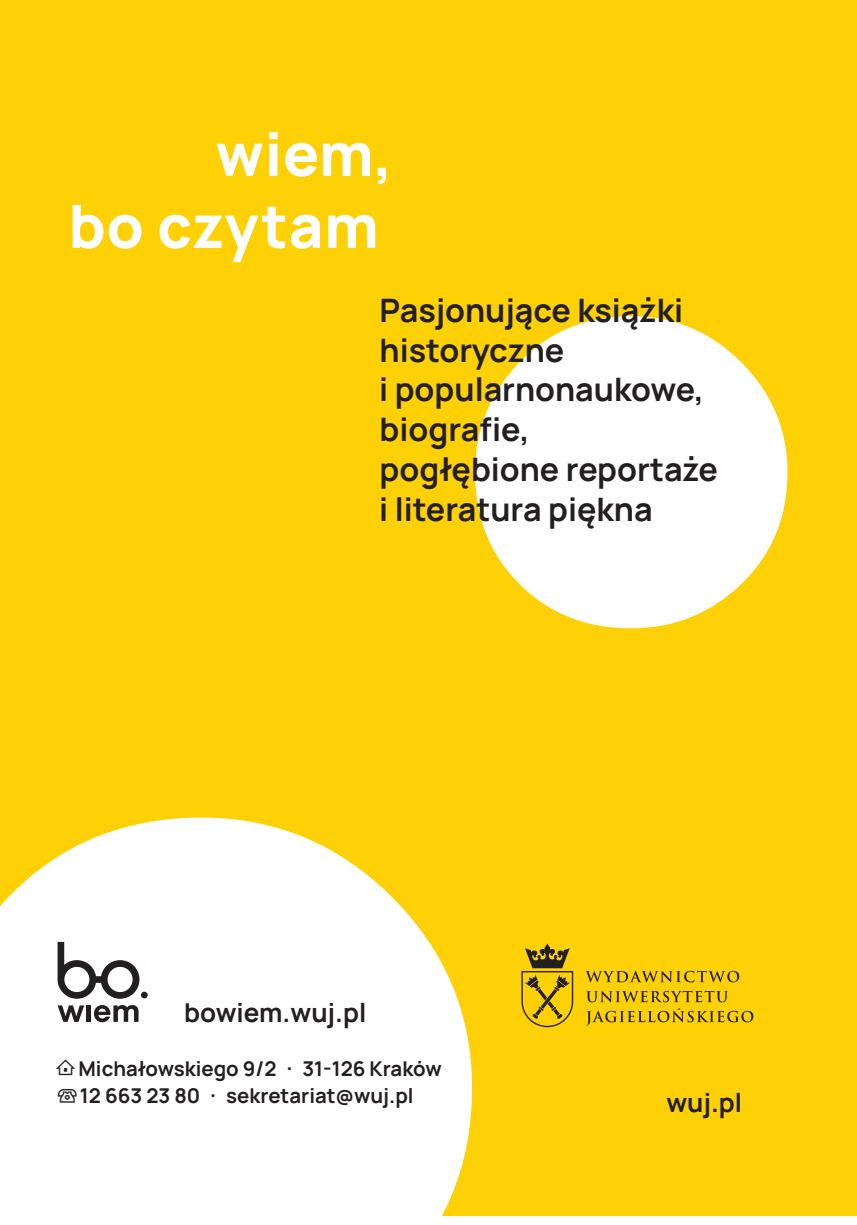
<style>
.page{position:relative;width:857px;height:1225px;background:#fff}
.page>*{position:absolute;margin:0;border:0;box-sizing:border-box;transform-origin:0 0}
.t1{font:800 59.8px/72px "Manrope";letter-spacing:.01em;color:#fff;text-align:right}
.t2{font:700 32.2px/39.8px "Manrope";color:#231f20}
.t3{font:700 26px "Manrope";color:#231f20}
.t4{font:700 20.4px/27px "Manrope";color:#231f20}
</style>
<div class="page">
<div style="left:0;top:0;width:856px;height:1215px;background:#fed006"></div>
<svg style="left:0;top:817px;width:472px;height:399px;background:#fef9e0"></svg>
<svg style="left:585px;top:970px;width:153px;height:12px"></svg>
<svg style="left:586px;top:990px;width:141px;height:12px"></svg>
<svg style="left:586px;top:1008px;width:167px;height:18px"></svg>
<svg style="left:521px;top:943px;width:52px;height:84px"></svg>
<svg style="left:58px;top:1005px;width:26px;height:17px"></svg>
<div style="left:86px;top:1005px;width:5px;height:17px;background:#231f20"></div>
<svg style="left:94px;top:1005px;width:44px;height:17px"></svg>
<svg style="left:58px;top:942px;width:90px;height:56px;background:#bab8b9"></svg>
<svg style="left:475px;top:316px;width:312px;height:312px;fill:#fff"></svg>
<svg style="left:56px;top:1059px;width:19px;height:16px"></svg>
<svg style="left:58px;top:1089px;width:30px;height:14px"></svg>
<h1 class="t1" style="left:68px;top:116px;width:326px">wiem,<br>bo czytam</h1>
<p class="t2" style="left:379px;top:289px;width:340px">Pasjonujące książki historyczne<br>i popularnonaukowe, biografie,<br>pogłębione reportaże i literatura piękna</p>
<p class="t3" style="left:184px;top:994px;width:183px">bowiem.wuj.pl</p>
<p class="t4" style="left:78px;top:1054px;width:364px">Michałowskiego 9/2 · 31-126 Kraków<br>12 663 23 80 · sekretariat@wuj.pl</p>
<p class="t3" style="left:666px;top:1084px;width:77px">wuj.pl</p>
</div>
